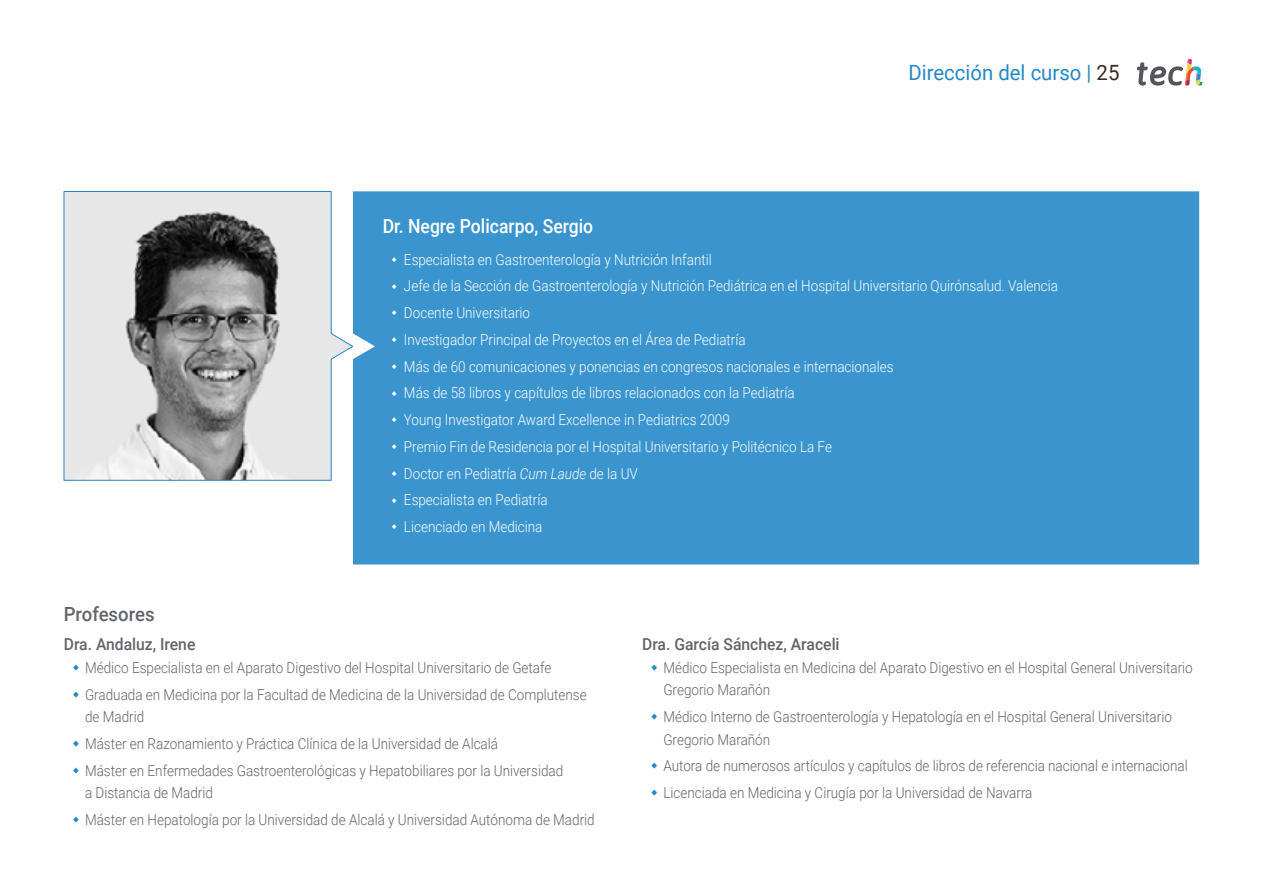
<style>
.page{position:relative;width:1263px;height:893px;background:#fff}
.page>*{position:absolute;margin:0;border:0;box-sizing:border-box;transform-origin:0 0}
.t1{font:21px "Roboto";color:#2488c9}
.t2{font:500 19.5px "Roboto";color:#fff;scale:.9 1}
.t3{font:500 19.5px "Roboto";color:#61646a;scale:.95 1}
.t4{font:500 16.5px "Roboto";color:#61646a;scale:.95 1}
.t5{font:300 15px/26.7px "Roboto";color:#61646a;scale:.9 1}
.t6{font:300 15px/26.7px "Roboto";color:#fff;scale:.9 1}
.s1{color:#312e20}
.s2{font-style:italic}
</style>
<div class="page">
<div style="left:353px;top:191px;width:846px;height:373px;background:#3a94ce"></div>
<svg style="left:64px;top:191px;width:289px;height:290px;background:#bbbcbd"></svg>
<svg style="left:1137px;top:59px;width:65px;height:27px"></svg>
<svg style="left:392px;top:257px;width:5px;height:5px"></svg>
<svg style="left:392px;top:284px;width:5px;height:5px"></svg>
<svg style="left:392px;top:310px;width:5px;height:5px"></svg>
<svg style="left:392px;top:337px;width:5px;height:5px"></svg>
<svg style="left:392px;top:364px;width:5px;height:5px"></svg>
<svg style="left:392px;top:391px;width:5px;height:5px"></svg>
<svg style="left:392px;top:417px;width:5px;height:5px"></svg>
<svg style="left:392px;top:444px;width:5px;height:5px"></svg>
<svg style="left:392px;top:471px;width:5px;height:5px"></svg>
<svg style="left:392px;top:498px;width:5px;height:5px"></svg>
<svg style="left:392px;top:524px;width:5px;height:5px"></svg>
<h1 class="t1" style="left:908px;top:57px;width:213px">Dirección del curso | <span class="s1">25</span></h1>
<h2 class="t3" style="left:64px;top:600px;width:97px">Profesores</h2>
<h2 class="t2" style="left:383px;top:212px;width:235px">Dr. Negre Policarpo, Sergio</h2>
<p class="t6" style="left:404px;top:245px;width:728px">Especialista en Gastroenterología y Nutrición Infantil<br>Jefe de la Sección de Gastroenterología y Nutrición Pediátrica en el Hospital Universitario Quirónsalud. Valencia Docente Universitario<br>Investigador Principal de Proyectos en el Área de Pediatría<br>Más de 60 comunicaciones y ponencias en congresos nacionales e internacionales<br>Más de 58 libros y capítulos de libros relacionados con la Pediatría<br>Young Investigator Award Excellence in Pediatrics 2009<br>Premio Fin de Residencia por el Hospital Universitario y Politécnico La Fe<br>Doctor en Pediatría <span class="s2">Cum Laude</span> de la UV<br>Especialista en Pediatría<br>Licenciado en Medicina</p>
<p class="t4" style="left:64px;top:633px;width:140px">Dra. Andaluz, Irene</p>
<p class="t5" style="left:85px;top:654px;width:559px">Médico Especialista en el Aparato Digestivo del Hospital Universitario de Getafe<br>Graduada en Medicina por la Facultad de Medicina de la Universidad de Complutense</p>
<p class="t5" style="left:85px;top:703px;width:533px">de Madrid<br>Máster en Razonamiento y Práctica Clínica de la Universidad de Alcalá<br>Máster en Enfermedades Gastroenterológicas y Hepatobiliares por la Universidad</p>
<p class="t5" style="left:85px;top:779px;width:568px">a Distancia de Madrid<br>Máster en Hepatología por la Universidad de Alcalá y Universidad Autónoma de Madrid</p>
<p class="t4" style="left:642px;top:633px;width:209px">Dra. García Sánchez, Araceli</p>
<p class="t5" style="left:663px;top:656px;width:590px;line-height:22.5px">Médico Especialista en Medicina del Aparato Digestivo en el Hospital General Universitario<br>Gregorio Marañón</p>
<p class="t5" style="left:663px;top:705px;width:567px;line-height:22.5px">Médico Interno de Gastroenterología y Hepatología en el Hospital General Universitario<br>Gregorio Marañón</p>
<p class="t5" style="left:663px;top:752px;width:584px">Autora de numerosos artículos y capítulos de libros de referencia nacional e internacional<br>Licenciada en Medicina y Cirugía por la Universidad de Navarra</p>
</div>
